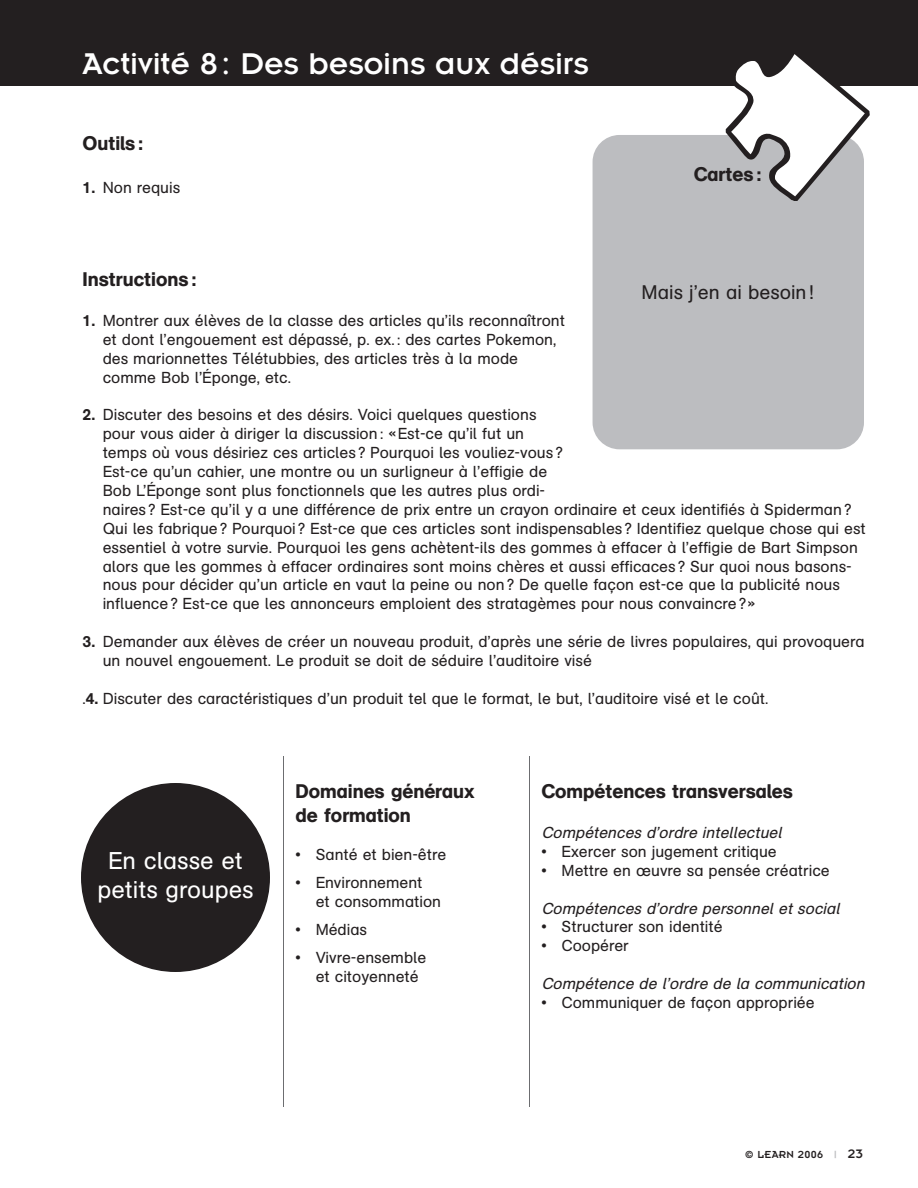
<style>
.page{position:relative;width:918px;height:1188px;background:#fff}
.page>*{position:absolute;margin:0;border:0;box-sizing:border-box;transform-origin:0 0}
.t1{font:33px "Insignia";color:#fff}
.t2{font:24px/28.8px "AG Schoolbook Regular A";color:#fff;text-align:center}
.t3{font:19.5px/23.4px "AG Schoolbook Medium A";color:#231f20}
.t4{font:19.5px "AG Schoolbook Regular A";color:#231f20}
.t5{font:15.75px/18.9px "AG Schoolbook Regular A";color:#231f20}
.t6{font:italic 15.75px "AG Schoolbook Regular A";color:#231f20}
.t7{font:11.25px "Insignia";letter-spacing:.025em;color:#231f20}
.s1{font-family:"AG Schoolbook Medium A"}
.s2{color:#bcbdc0}
.s3{font-size:13.5px}
</style>
<div class="page">
<div style="left:0;top:0;width:918px;height:86px;background:#231f20"></div>
<div style="left:593px;top:135px;width:271px;height:314px;background:#bcbdc0;border-radius:27px"></div>
<svg style="left:726px;top:54px;width:144px;height:147px"></svg>
<div style="left:81px;top:783px;width:189px;height:189px;background:#231f20;border-radius:50%"></div>
<hr style="left:283px;top:756px;width:1px;height:351px;background:#6c6d70">
<hr style="left:529px;top:756px;width:1px;height:351px;background:#6c6d70">
<h1 class="t1" style="left:82px;top:47px;width:508px">Activité 8: Des besoins aux désirs</h1>
<p class="t3" style="left:82px;top:132px;width:62px">Outils:</p>
<p class="t5" style="left:82px;top:178px;width:99px"><span class="s1">1.</span> Non requis</p>
<p class="t3" style="left:694px;top:162px;width:69px">Cartes:</p>
<p class="t3" style="left:82px;top:268px;width:115px">Instructions:</p>
<p class="t5" style="left:103px;top:311px;width:464px;text-indent:-20px"><span class="s1">1.</span> Montrer aux élèves de la classe des articles qu’ils reconnaîtront et dont l’engouement est dépassé, p. ex.: des cartes Pokemon, des marionnettes Télétubbies, des articles très à la mode comme Bob l’Éponge, etc.</p>
<p class="t5" style="left:103px;top:406px;width:765px;text-indent:-20px"><span class="s1">2.</span> Discuter des besoins et des désirs. Voici quelques questions<br>pour vous aider à diriger la discussion: «Est-ce qu’il fut un<br>temps où vous désiriez ces articles? Pourquoi les vouliez-vous?<br>Est-ce qu’un cahier, une montre ou un surligneur à l’effigie de<br>Bob L’Éponge sont plus fonctionnels que les autres plus ordi-<br>naires? Est-ce qu’il y a une différence de prix entre un crayon ordinaire et ceux identifiés à Spiderman?<br>Qui les fabrique? Pourquoi? Est-ce que ces articles sont indispensables? Identifiez quelque chose qui est essentiel à votre survie. Pourquoi les gens achètent-ils des gommes à effacer à l’effigie de Bart Simpson alors que les gommes à effacer ordinaires sont moins chères et aussi efficaces? Sur quoi nous basons&shy;nous pour décider qu’un article en vaut la peine ou non? De quelle façon est-ce que la publicité nous influence? Est-ce que les annonceurs emploient des stratagèmes pour nous convaincre?»</p>
<p class="t5" style="left:103px;top:632px;width:764px;text-indent:-20px"><span class="s1">3.</span> Demander aux élèves de créer un nouveau produit, d’après une série de livres populaires, qui provoquera un nouvel engouement. Le produit se doit de séduire l’auditoire visé</p>
<p class="t5" style="left:82px;top:689px;width:687px">.<span class="s1">4.</span> Discuter des caractéristiques d’un produit tel que le format, le but, l’auditoire visé et le coût.</p>
<p class="t4" style="left:642px;top:281px;width:174px">Mais j’en ai besoin!</p>
<h2 class="t2" style="left:97px;top:847px;width:158px">En classe et petits groupes</h2>
<p class="t3" style="left:296px;top:780px;width:181px">Domaines généraux de formation</p>
<p class="t5" style="left:296px;top:846px;width:152px">• Santé et bien-être</p>
<p class="t5" style="left:316px;top:874px;width:127px;text-indent:-20px">• Environnement<br>et consommation</p>
<p class="t5" style="left:296px;top:920px;width:73px">• Médias</p>
<p class="t5" style="left:316px;top:948px;width:112px;text-indent:-20px">• Vivre-ensemble et citoyenneté</p>
<p class="t3" style="left:541px;top:780px;width:253px">Compétences transversales</p>
<p class="t6" style="left:541px;top:824px;width:246px">Compétences d’ordre intellectuel</p>
<p class="t5" style="left:541px;top:842px;width:237px">• Exercer son jugement critique</p>
<p class="t5" style="left:541px;top:861px;width:290px">• Mettre en œuvre sa pensée créatrice</p>
<p class="t6" style="left:541px;top:899px;width:304px">Compétences d’ordre personnel et social</p>
<p class="t5" style="left:541px;top:918px;width:183px">• Structurer son identité</p>
<p class="t5" style="left:541px;top:937px;width:89px">• Coopérer</p>
<p class="t6" style="left:541px;top:975px;width:329px">Compétence de l’ordre de la communication</p>
<p class="t5" style="left:541px;top:993px;width:275px">• Communiquer de façon appropriée</p>
<p class="t7" style="left:745px;top:1149px;width:120px">© LEARN 2006 <span class="s2">|</span> <span class="s3">23</span></p>
</div>
